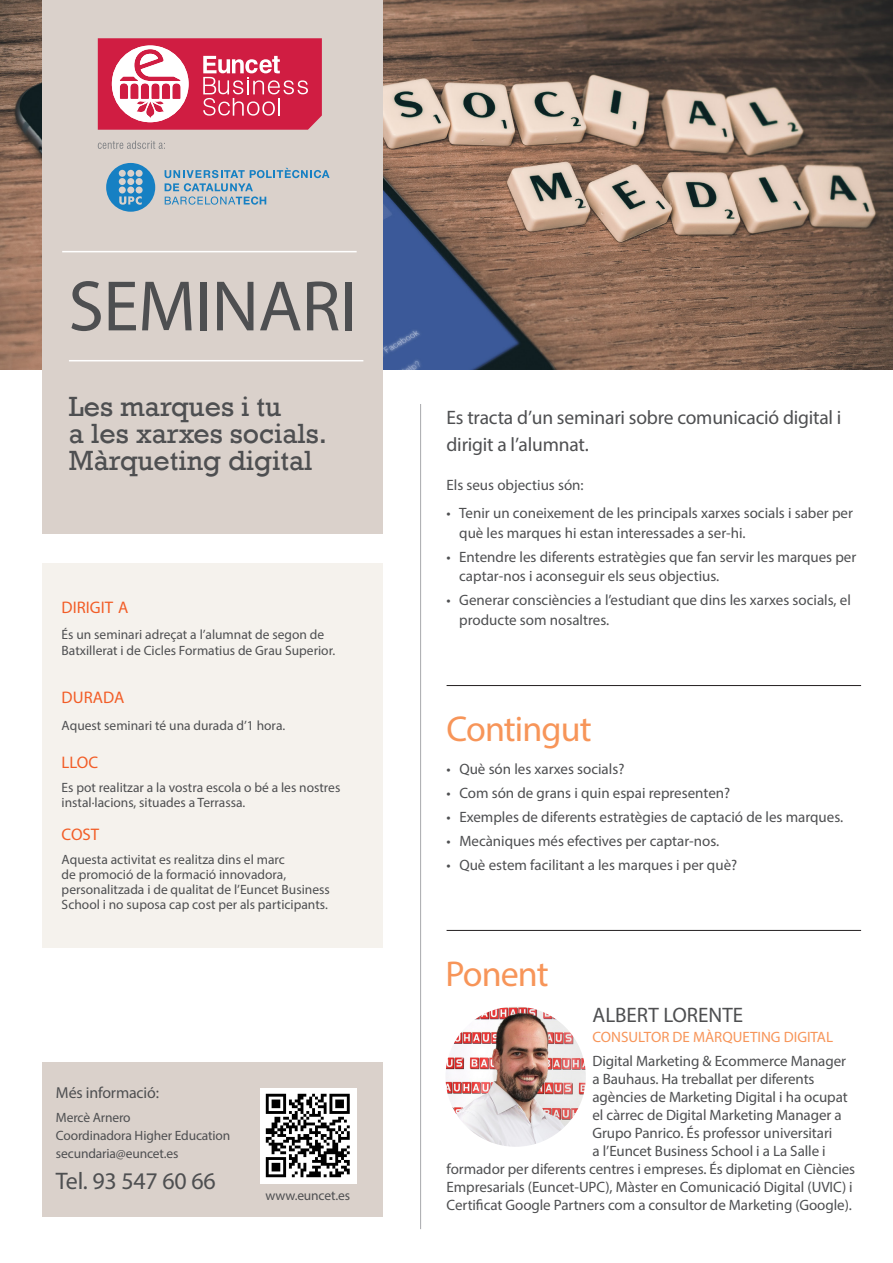
<style>
.page{position:relative;width:893px;height:1263px;background:#fff}
.page>*{position:absolute;margin:0;border:0;box-sizing:border-box;transform-origin:0 0}
.t1{font:72px "Myriad Pro";letter-spacing:-.01em;color:#4e4f51}
.t2{font:36px "Myriad Pro";letter-spacing:-.025em;color:#f79559}
.t3{font:28.5px/27px "Rockwell";color:#4e4f51}
.t4{font:24px "Myriad Pro";letter-spacing:-.01em;color:#4e4f51}
.t5{font:21px "Myriad Pro";color:#4e4f51}
.t6{font:19.5px/27px "Myriad Pro";letter-spacing:-.01em;color:#4e4f51}
.t7{font:16.8px "Myriad Pro";color:#f25d27}
.t8{font:15.9px "Myriad Pro";letter-spacing:-.01em;color:#4e4f51}
.t9{font:15px/19.5px "Myriad Pro";color:#4e4f51}
.t10{font:15px "Myriad Pro";color:#f79559}
.t11{font:13.5px/15px "Myriad Pro";color:#4e4f51}
.s1{color:#4f4f51}
</style>
<div class="page">
<div style="left:43px;top:563px;width:340px;height:385px;background:#f5f2ed"></div>
<img style="left:0;top:0;width:893px;height:370px">
<div style="left:43px;top:0;width:340px;height:533px;background:#dad1cb"></div>
<hr style="left:69px;top:360px;width:294px;height:1px;background:#fff">
<hr style="left:62px;top:251px;width:295px;height:1px;background:#fff">
<hr style="left:420px;top:404px;width:1px;height:825px;background:#a8a9ad">
<hr style="left:447px;top:685px;width:414px;height:1px;background:#231f20">
<svg style="left:98px;top:38px;width:224px;height:92px;background:#da516d"></svg>
<svg style="left:165px;top:168px;width:165px;height:37px"></svg>
<svg style="left:106px;top:163px;width:49px;height:49px"></svg>
<svg style="left:98px;top:141px;width:67px;height:8px"></svg>
<div style="left:43px;top:1062px;width:340px;height:154px;background:#dad1cb"></div>
<hr style="left:447px;top:930px;width:414px;height:1px;background:#231f20">
<img style="left:445px;top:1006px;width:141px;height:141px;border-radius:70px">
<img style="left:260px;top:1088px;width:96px;height:95px">
<p class="t1" style="left:68px;top:262px;width:290px">SEMINARI</p>
<p class="t3" style="left:69px;top:394px;width:260px">Les marques i tu<br>a les xarxes socials.<br>Màrqueting digital</p>
<p class="t7" style="left:62px;top:597px;width:68px">DIRIGIT A</p>
<p class="t11" style="left:62px;top:626px;width:275px;line-height:16.2px">És un seminari adreçat a l’alumnat de segon de<br>Batxillerat i de Cicles Formatius de Grau Superior.</p>
<p class="t7" style="left:62px;top:687px;width:64px">DURADA</p>
<p class="t11" style="left:62px;top:718px;width:225px">Aquest seminari té una durada d’1 hora.</p>
<p class="t7" style="left:62px;top:752px;width:38px">LLOC</p>
<p class="t11" style="left:62px;top:780px;width:280px">Es pot realitzar a la vostra escola o bé a les nostres instal·lacions, situades a Terrassa.</p>
<p class="t7" style="left:62px;top:824px;width:39px">COST</p>
<p class="t11" style="left:62px;top:851px;width:270px">Aquesta activitat es realitza dins el marc<br>de promoció de la formació innovadora, personalitzada i de qualitat de l’Euncet Business School i no suposa cap cost per als participants.</p>
<p class="t8" style="left:56px;top:1083px;width:105px">Més informació:</p>
<p class="t11" style="left:56px;top:1109px;width:76px">Mercè Arnero</p>
<p class="t11" style="left:56px;top:1127px;width:176px">Coordinadora Higher Education</p>
<p class="t11" style="left:56px;top:1145px;width:124px">secundaria@euncet.es</p>
<p class="t4" style="left:56px;top:1166px;width:161px">Tel. 93 547 60 66</p>
<p class="t11" style="left:265px;top:1187px;width:86px">www.euncet.es</p>
<p class="t6" style="left:446px;top:404px;width:397px">Es tracta d’un seminari sobre comunicació digital i dirigit a l’<span class="s1">alumnat</span>.</p>
<p class="t9" style="left:446px;top:475px;width:139px">Els seus objectius són:</p>
<p class="t9" style="left:459px;top:503px;width:395px;text-indent:-13px">• Tenir un coneixement de les principals xarxes socials i saber per què les marques hi estan interessades a ser-hi.</p>
<p class="t9" style="left:459px;top:547px;width:399px;text-indent:-13px">• Entendre les diferents estratègies que fan servir les marques per captar-nos i aconseguir els seus objectius.</p>
<p class="t9" style="left:459px;top:590px;width:393px;text-indent:-13px">• Generar consciències a l’estudiant que dins les xarxes socials, el producte som nosaltres.</p>
<p class="t2" style="left:447px;top:707px;width:147px">Contingut</p>
<p class="t9" style="left:447px;top:759px;width:179px">• Què són les xarxes socials?</p>
<p class="t9" style="left:447px;top:783px;width:285px">• Com són de grans i quin espai representen?</p>
<p class="t9" style="left:447px;top:807px;width:398px">• Exemples de diferents estratègies de captació de les marques.</p>
<p class="t9" style="left:447px;top:831px;width:274px">• Mecàniques més efectives per captar-nos.</p>
<p class="t9" style="left:447px;top:855px;width:292px">• Què estem facilitant a les marques i per què?</p>
<p class="t2" style="left:445px;top:952px;width:105px">Ponent</p>
<p class="t5" style="left:592px;top:1002px;width:152px">ALBERT LORENTE</p>
<p class="t10" style="left:592px;top:1027px;width:242px">CONSULTOR DE MÀRQUETING DIGITAL</p>
<p class="t9" style="left:592px;top:1050px;width:255px">Digital Marketing &amp; Ecommerce Manager</p>
<p class="t9" style="left:592px;top:1068px;width:224px">a Bauhaus. Ha treballat per diferents</p>
<p class="t9" style="left:592px;top:1086px;width:257px">agències de Marketing Digital i ha ocupat</p>
<p class="t9" style="left:592px;top:1104px;width:251px">el càrrec de Digital Marketing Manager a</p>
<p class="t9" style="left:592px;top:1122px;width:241px">Grupo Panrico. És professor universitari</p>
<p class="t9" style="left:592px;top:1140px;width:235px">a l’Euncet Business School i a La Salle i</p>
<p class="t9" style="left:447px;top:1158px;width:410px">formador per diferents centres i empreses. És diplomat en Ciències</p>
<p class="t9" style="left:447px;top:1176px;width:408px">Empresarials (Euncet-UPC), Màster en Comunicació Digital (UVIC) i</p>
<p class="t9" style="left:447px;top:1194px;width:407px">Certificat Google Partners com a consultor de Marketing (Google).</p>
</div>
